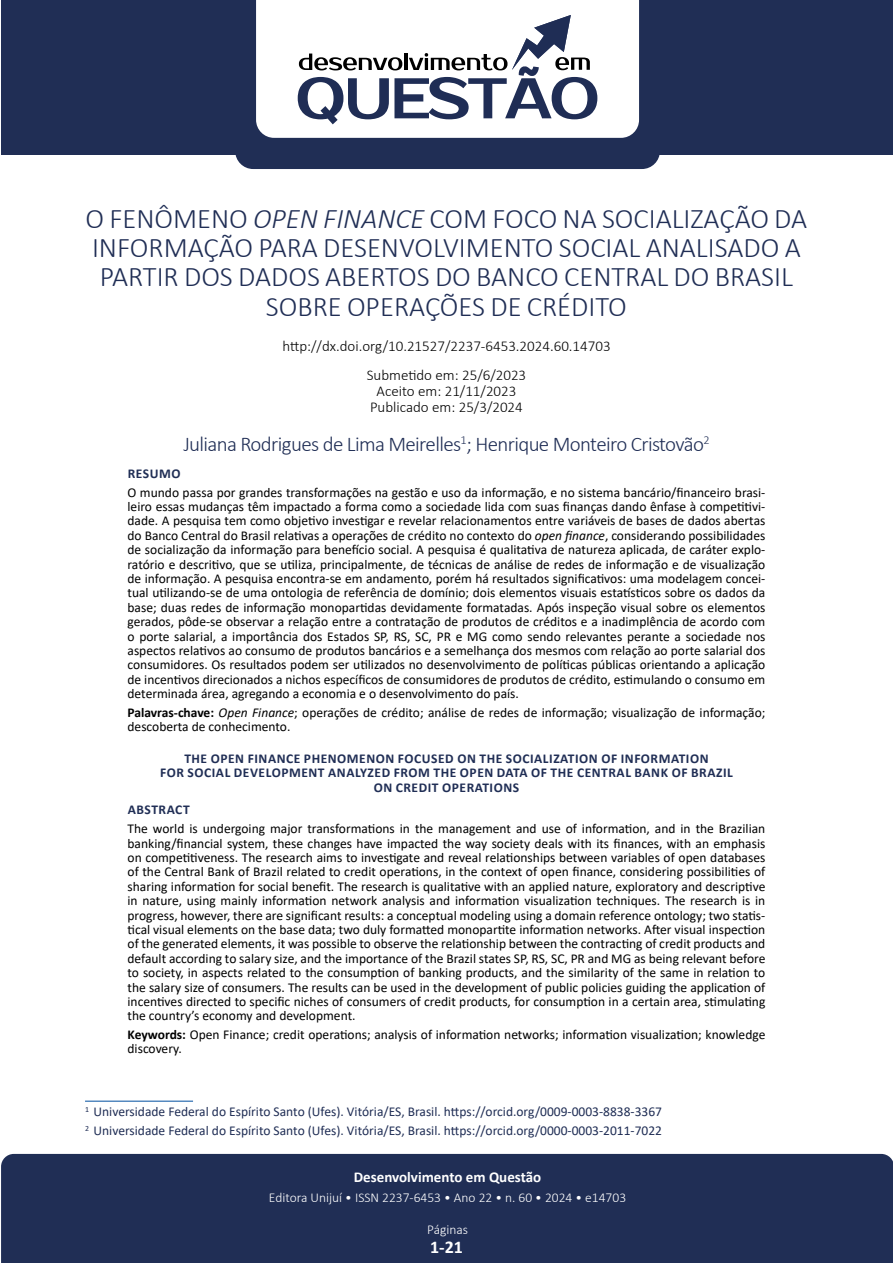
<style>
.page{position:relative;width:893px;height:1263px;background:#fff}
.page>*{position:absolute;margin:0;border:0;box-sizing:border-box;transform-origin:0 0}
.t1{font:300 28.5px/29.4px "Calibri";color:#202e55;text-align:center}
.t2{font:300 21px "Calibri";letter-spacing:-.03em;color:#202e55}
.t3{font:700 18px "Calibri";color:#fff}
.t4{font:300 15px/28.7px "Calibri";color:#000;text-align:center}
.t5{font:700 15px "Calibri";color:#fff}
.t6{font:13.5px/14.4px "Calibri";color:#000;text-align:justify}
.t7{font:13.5px/19.2px "Calibri";color:#202e55}
.t8{font:700 13.5px/14.4px "Calibri";letter-spacing:.04em;color:#202e55;text-align:center}
.t9{font:300 13.5px "Calibri";color:#fff}
.s1{font-style:italic}
.s2{font-weight:700}
</style>
<div class="page">
<div style="left:1px;top:0;width:892px;height:154px;background:#202e55"></div>
<div style="left:235px;top:0;width:425px;height:169px;background:#202e55;border-radius:18px"></div>
<div style="left:256px;top:0;width:383px;height:138px;background:#fff"></div>
<svg style="left:298px;top:15px;width:299px;height:109px"></svg>
<div style="left:1px;top:1154px;width:892px;height:109px;background:#202e55"></div>
<hr style="left:85px;top:1101px;width:108px;height:1px;background:#004f9f">
<h1 class="t1" style="left:86px;top:203px;width:723px">O FENÔMENO <span class="s1">OPEN FINANCE</span> COM FOCO NA SOCIALIZAÇÃO DA INFORMAÇÃO PARA DESENVOLVIMENTO SOCIAL ANALISADO A PARTIR DOS DADOS ABERTOS DO BANCO CENTRAL DO BRASIL SOBRE OPERAÇÕES DE CRÉDITO</h1>
<p class="t4" style="left:282px;top:332px;width:330px">http://dx.doi.org/10.21527/2237-6453.2024.60.14703<br>Submetido em: 25/6/2023</p>
<p class="t4" style="left:370px;top:383px;width:154px;line-height:15.9px">Aceito em: 21/11/2023<br>Publicado em: 25/3/2024</p>
<h2 class="t2" style="left:183px;top:431px;width:528px">Juliana Rodrigues de Lima Meirelles<sup>1</sup>; Henrique Monteiro Cristovão<sup>2</sup></h2>
<p class="t8" style="left:128px;top:466px;width:54px">RESUMO</p>
<p class="t6" style="left:128px;top:485px;width:639px">O mundo passa por grandes transformações na gestão e uso da informação, e no sistema bancário/financeiro brasi&shy;leiro essas mudanças têm impactado a forma como a sociedade lida com suas finanças dando ênfase à competitivi&shy;dade. A pesquisa tem como objetivo investigar e revelar relacionamentos entre variáveis de bases de dados abertas do Banco Central do Brasil relativas a operações de crédito no contexto do <span class="s1">open finance</span>, considerando possibilidades de socialização da informação para benefício social. A pesquisa é qualitativa de natureza aplicada, de caráter explo&shy;ratório e descritivo, que se utiliza, principalmente, de técnicas de análise de redes de informação e de visualização de informação. A pesquisa encontra-se em andamento, porém há resultados significativos: uma modelagem concei&shy;tual utilizando-se de uma ontologia de referência de domínio; dois elementos visuais estatísticos sobre os dados da base; duas redes de informação monopartidas devidamente formatadas. Após inspeção visual sobre os elementos gerados, pôde-se observar a relação entre a contratação de produtos de créditos e a inadimplência de acordo com o porte salarial, a importância dos Estados SP, RS, SC, PR e MG como sendo relevantes perante a sociedade nos aspectos relativos ao consumo de produtos bancários e a semelhança dos mesmos com relação ao porte salarial dos consumidores. Os resultados podem ser utilizados no desenvolvimento de políticas públicas orientando a aplicação de incentivos direcionados a nichos específicos de consumidores de produtos de crédito, estimulando o consumo em determinada área, agregando a economia e o desenvolvimento do país.</p>
<p class="t6" style="left:128px;top:705px;width:639px"><span class="s2">Palavras-chave:</span> <span class="s1">Open Finance</span>; operações de crédito; análise de redes de informação; visualização de informação; descoberta de conhecimento.</p>
<p class="t8" style="left:160px;top:751px;width:574px">THE OPEN FINANCE PHENOMENON FOCUSED ON THE SOCIALIZATION OF INFORMATION<br>FOR SOCIAL DEVELOPMENT ANALYZED FROM THE OPEN DATA OF THE CENTRAL BANK OF BRAZIL<br>ON CREDIT OPERATIONS</p>
<p class="t8" style="left:128px;top:803px;width:63px">ABSTRACT</p>
<p class="t6" style="left:128px;top:821px;width:639px">The world is undergoing major transformations in the management and use of information, and in the Brazilian banking/financial system, these changes have impacted the way society deals with its finances, with an emphasis on competitiveness. The research aims to investigate and reveal relationships between variables of open databases of the Central Bank of Brazil related to credit operations, in the context of open finance, considering possibilities of sharing information for social benefit. The research is qualitative with an applied nature, exploratory and descriptive in nature, using mainly information network analysis and information visualization techniques. The research is in progress, however, there are significant results: a conceptual modeling using a domain reference ontology; two statis&shy;tical visual elements on the base data; two duly formatted monopartite information networks. After visual inspection of the generated elements, it was possible to observe the relationship between the contracting of credit products and default according to salary size, and the importance of the Brazil states SP, RS, SC, PR and MG as being relevant before to society, in aspects related to the consumption of banking products, and the similarity of the same in relation to the salary size of consumers. The results can be used in the development of public policies guiding the application of incentives directed to specific niches of consumers of credit products, for consumption in a certain area, stimulating the country’s economy and development.</p>
<p class="t6" style="left:128px;top:1027px;width:639px"><span class="s2">Keywords:</span> Open Finance; credit operations; analysis of information networks; information visualization; knowledge discovery.</p>
<p class="t7" style="left:85px;top:1102px;width:579px"><sup>1</sup> Universidade Federal do Espírito Santo (Ufes). Vitória/ES, Brasil. https://orcid.org/0009-0003-8838-3367<br><sup>2</sup> Universidade Federal do Espírito Santo (Ufes). Vitória/ES, Brasil. https://orcid.org/0000-0003-2011-7022</p>
<p class="t5" style="left:354px;top:1167px;width:189px">Desenvolvimento em Questão</p>
<p class="t9" style="left:269px;top:1189px;width:359px">Editora Unijuí • ISSN 2237-6453 • Ano 22 • n. 60 • 2024 • e14703</p>
<h3 class="t3" style="left:430px;top:1234px;width:34px">1-21</h3>
</div>
